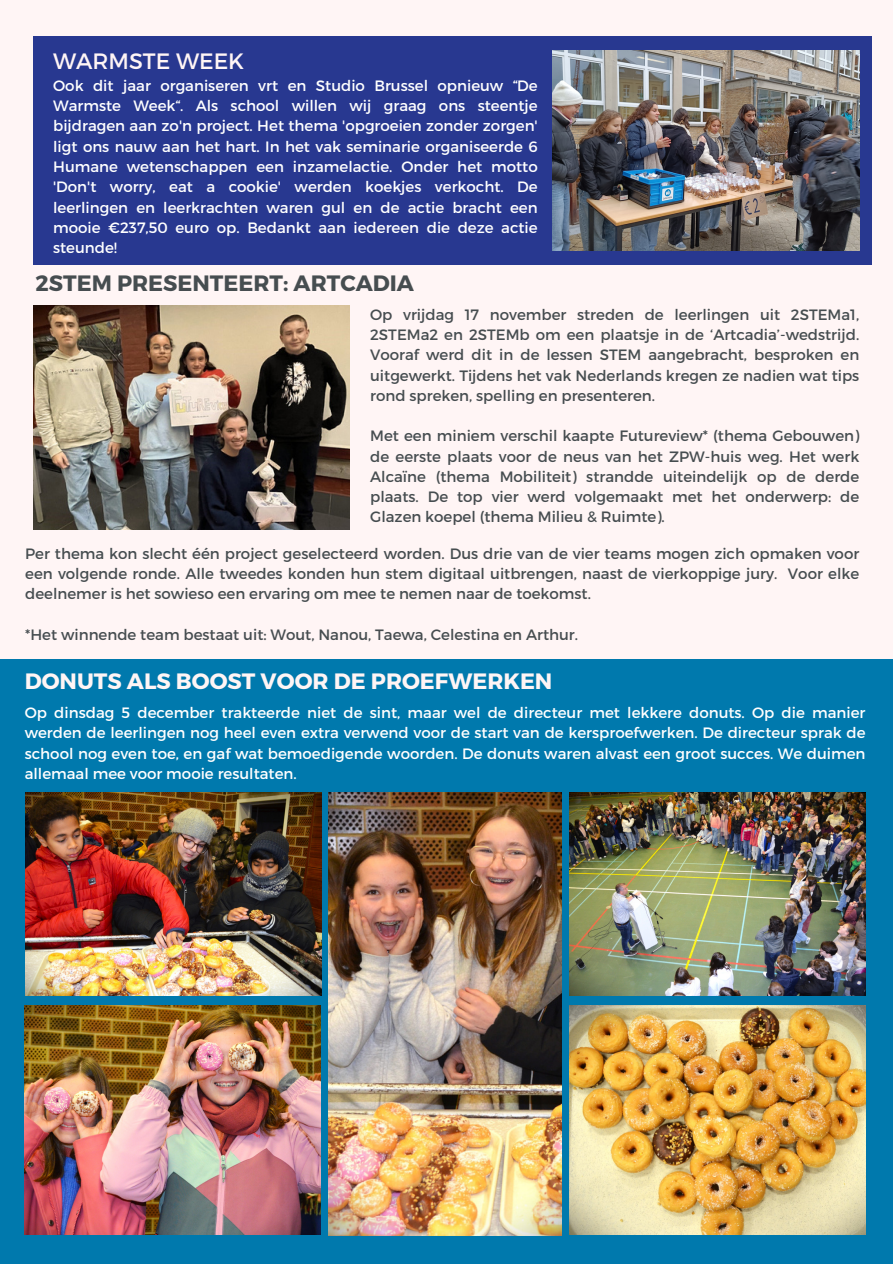
<style>
.page{position:relative;width:893px;height:1264px;background:#fff}
.page>*{position:absolute;margin:0;border:0;box-sizing:border-box;transform-origin:0 0}
.t1{font:700 22.2px "Montserrat";color:#fff5f5}
.t2{font:700 22.2px "Montserrat";color:#464d50}
.t3{font:22.2px "Montserrat";color:#fff5f5}
.t4{font:15px/20.2px "Montserrat";color:#464d50;text-align:justify}
.t5{font:15px/20.2px "Montserrat";color:#fff;text-align:justify}
</style>
<div class="page">
<div style="left:0;top:0;width:892px;height:1263px;background:#fff5f5"></div>
<div style="left:0;top:659px;width:892px;height:604px;background:#0079ad"></div>
<img style="left:25px;top:792px;width:296px;height:203px">
<div style="left:33px;top:36px;width:838px;height:229px;background:#283890"></div>
<img style="left:552px;top:50px;width:307px;height:201px">
<img style="left:33px;top:305px;width:316px;height:224px">
<img style="left:329px;top:792px;width:233px;height:443px">
<img style="left:25px;top:1005px;width:296px;height:229px">
<img style="left:569px;top:792px;width:296px;height:203px">
<img style="left:569px;top:1005px;width:296px;height:229px">
<p class="t3" style="left:53px;top:46px;width:192px">WARMSTE WEEK</p>
<p class="t5" style="left:53px;top:75px;width:486px">Ook dit jaar organiseren vrt en Studio Brussel opnieuw “De Warmste Week“. Als school willen wij graag ons steentje bijdragen aan zo'n project. Het thema 'opgroeien zonder zorgen' ligt ons nauw aan het hart. In het vak seminarie organiseerde 6<br>Humane wetenschappen een inzamelactie. Onder het motto 'Don't worry, eat a cookie' werden koekjes verkocht. De leerlingen en leerkrachten waren gul en de actie bracht een mooie €237,50 euro op. Bedankt aan iedereen die deze actie steunde!</p>
<p class="t2" style="left:36px;top:269px;width:380px">2STEM PRESENTEERT: ARTCADIA</p>
<p class="t4" style="left:370px;top:303px;width:490px">Op vrijdag 17 november streden de leerlingen uit 2STEMa1, 2STEMa2 en 2STEMb om een plaatsje in de ‘Artcadia’-wedstrijd.<br>Vooraf werd dit in de lessen STEM aangebracht, besproken en uitgewerkt. Tijdens het vak Nederlands kregen ze nadien wat tips rond spreken, spelling en presenteren.</p>
<p class="t4" style="left:370px;top:425px;width:490px">Met een miniem verschil kaapte Futureview* (thema Gebouwen) de eerste plaats voor de neus van het ZPW-huis weg. Het werk Alcaïne (thema Mobiliteit) strandde uiteindelijk op de derde plaats. De top vier werd volgemaakt met het onderwerp: de Glazen koepel (thema Milieu &amp; Ruimte).</p>
<p class="t4" style="left:25px;top:542px;width:835px">Per thema kon slecht één project geselecteerd worden. Dus drie van de vier teams mogen zich opmaken voor een volgende ronde. Alle tweedes konden hun stem digitaal uitbrengen, naast de vierkoppige jury. Voor elke deelnemer is het sowieso een ervaring om mee te nemen naar de toekomst.</p>
<p class="t4" style="left:25px;top:623px;width:554px">*Het winnende team bestaat uit: Wout, Nanou, Taewa, Celestina en Arthur.</p>
<p class="t1" style="left:25px;top:667px;width:529px">DONUTS ALS BOOST VOOR DE PROEFWERKEN</p>
<p class="t5" style="left:25px;top:702px;width:842px">Op dinsdag 5 december trakteerde niet de sint, maar wel de directeur met lekkere donuts. Op die manier werden de leerlingen nog heel even extra verwend voor de start van de kersproefwerken. De directeur sprak de school nog even toe, en gaf wat bemoedigende woorden. De donuts waren alvast een groot succes. We duimen allemaal mee voor mooie resultaten.</p>
</div>
